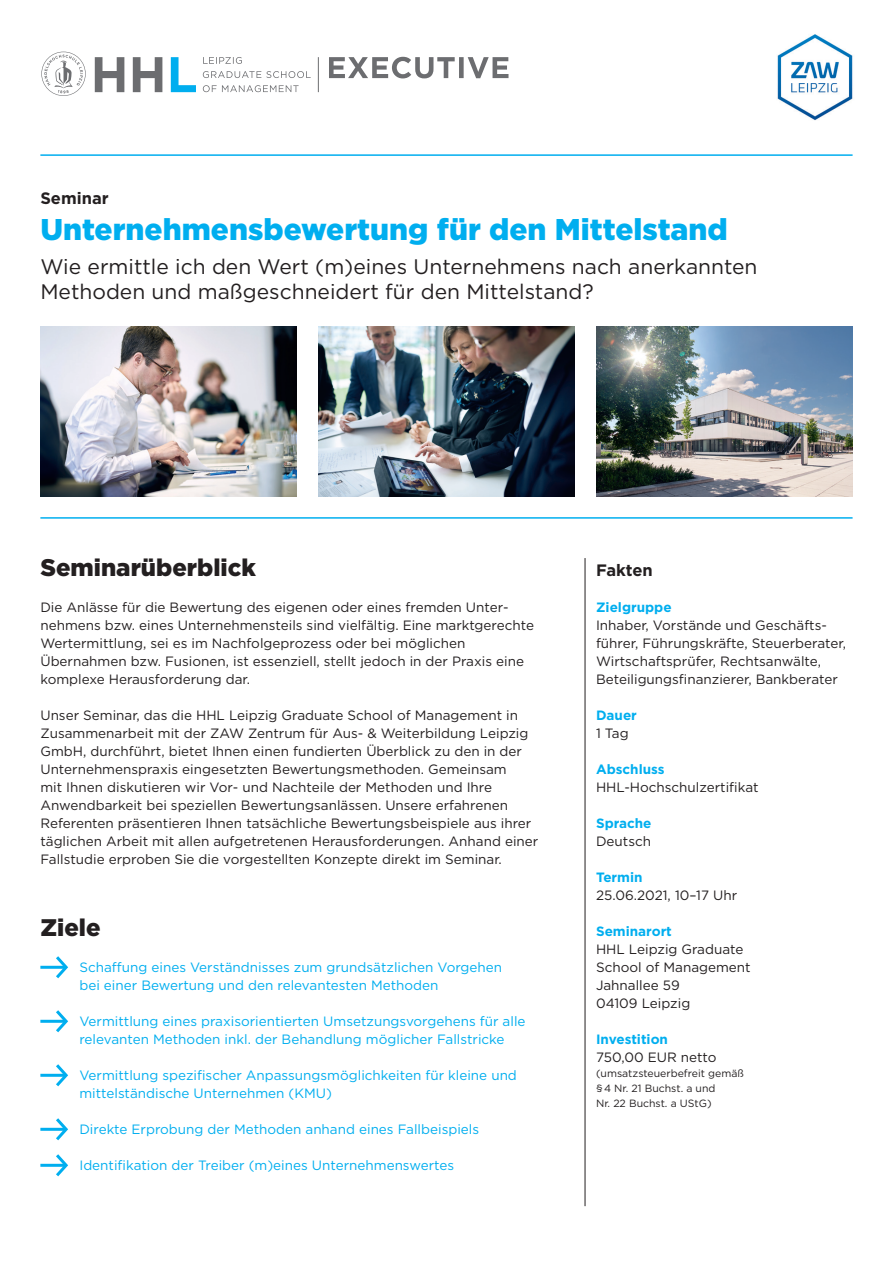
<style>
.page{position:relative;width:893px;height:1263px;background:#fff}
.page>*{position:absolute;margin:0;border:0;box-sizing:border-box;transform-origin:0 0}
.t1{font:900 30px "Gotham";color:#00aeef}
.t2{font:900 24px "Gotham";color:#231f20}
.t3{font:21px/25.2px "Gotham";color:#231f20}
.t4{font:700 16.5px "Gotham";color:#231f20}
.t5{font:13.5px/18px "Gotham";color:#231f20}
.t6{font:13.5px/18px "Gotham";color:#00aeef}
.t7{font:700 13.5px "Gotham";color:#00aeef}
.t8{font:10.5px/15px "Gotham";color:#231f20}
</style>
<div class="page">
<hr style="left:40px;top:154px;width:813px;height:2px;background:#00aeef">
<hr style="left:40px;top:517px;width:813px;height:2px;background:#00aeef">
<hr style="left:318px;top:57px;width:1px;height:35px;background:#6c6d70">
<svg style="left:171px;top:57px;width:25px;height:35px"></svg>
<svg style="left:95px;top:57px;width:67px;height:35px"></svg>
<svg style="left:41px;top:52px;width:45px;height:44px"></svg>
<svg style="left:203px;top:85px;width:96px;height:7px"></svg>
<svg style="left:203px;top:71px;width:108px;height:7px"></svg>
<svg style="left:203px;top:57px;width:39px;height:7px"></svg>
<svg style="left:329px;top:57px;width:179px;height:21px"></svg>
<hr style="left:40px;top:1074px;width:25px;height:3px;background:#00aeef">
<svg style="left:53px;top:1064px;width:15px;height:23px"></svg>
<hr style="left:40px;top:1164px;width:25px;height:3px;background:#00aeef">
<svg style="left:53px;top:1154px;width:15px;height:23px"></svg>
<hr style="left:40px;top:1128px;width:25px;height:3px;background:#00aeef">
<svg style="left:53px;top:1118px;width:15px;height:23px"></svg>
<hr style="left:40px;top:966px;width:25px;height:3px;background:#00aeef">
<svg style="left:53px;top:956px;width:15px;height:23px"></svg>
<hr style="left:40px;top:1020px;width:25px;height:3px;background:#00aeef">
<svg style="left:53px;top:1010px;width:15px;height:23px"></svg>
<img style="left:318px;top:327px;width:257px;height:170px">
<img style="left:40px;top:327px;width:257px;height:170px">
<img style="left:596px;top:327px;width:257px;height:170px">
<hr style="left:585px;top:558px;width:1px;height:648px;background:#231f20">
<img style="left:777px;top:34px;width:76px;height:86px">
<p class="t4" style="left:40px;top:188px;width:70px">Seminar</p>
<h1 class="t1" style="left:40px;top:212px;width:689px">Unternehmensbewertung für den Mittelstand</h1>
<h3 class="t3" style="left:40px;top:254px;width:719px">Wie ermittle ich den Wert (m)eines Unternehmens nach anerkannten<br>Methoden und maßgeschneidert für den Mittelstand?</h3>
<h2 class="t2" style="left:40px;top:554px;width:217px">Seminarüberblick</h2>
<p class="t5" style="left:40px;top:598px;width:495px">Die Anlässe für die Bewertung des eigenen oder eines fremden Unter&shy;nehmens bzw. eines Unternehmensteils sind vielfältig. Eine marktgerechte Wertermittlung, sei es im Nachfolgeprozess oder bei möglichen Übernahmen bzw. Fusionen, ist essenziell, stellt jedoch in der Praxis eine komplexe Herausforderung dar.</p>
<p class="t5" style="left:40px;top:706px;width:499px">Unser Seminar, das die HHL Leipzig Graduate School of Management in Zusammenarbeit mit der ZAW Zentrum für Aus- &amp; Weiterbildung Leipzig GmbH, durchführt, bietet Ihnen einen fundierten Überblick zu den in der Unternehmenspraxis eingesetzten Bewertungsmethoden. Gemeinsam<br>mit Ihnen diskutieren wir Vor- und Nachteile der Methoden und Ihre Anwendbarkeit bei speziellen Bewertungsanlässen. Unsere erfahrenen Referenten präsentieren Ihnen tatsächliche Bewertungsbeispiele aus ihrer täglichen Arbeit mit allen aufgetretenen Herausforderungen. Anhand einer Fallstudie erproben Sie die vorgestellten Konzepte direkt im Seminar.</p>
<h2 class="t2" style="left:40px;top:914px;width:62px">Ziele</h2>
<p class="t6" style="left:79px;top:958px;width:424px">Schaffung eines Verständnisses zum grundsätzlichen Vorgehen bei einer Bewertung und den relevantesten Methoden</p>
<p class="t6" style="left:79px;top:1012px;width:448px">Vermittlung eines praxisorientierten Umsetzungsvorgehens für alle relevanten Methoden inkl. der Behandlung möglicher Fallstricke</p>
<p class="t6" style="left:79px;top:1066px;width:439px">Vermittlung spezifischer Anpassungsmöglichkeiten für kleine und mittelständische Unternehmen (KMU)</p>
<p class="t6" style="left:79px;top:1120px;width:401px">Direkte Erprobung der Methoden anhand eines Fallbeispiels</p>
<p class="t6" style="left:79px;top:1156px;width:376px">Identifikation der Treiber (m)eines Unternehmenswertes</p>
<p class="t4" style="left:596px;top:559px;width:58px">Fakten</p>
<p class="t7" style="left:596px;top:598px;width:77px">Zielgruppe</p>
<p class="t5" style="left:596px;top:616px;width:251px">Inhaber, Vorstände und Geschäfts&shy;führer, Führungskräfte, Steuerberater, Wirtschaftsprüfer, Rechtsanwälte, Beteiligungsfinanzierer, Bankberater</p>
<p class="t7" style="left:596px;top:706px;width:42px">Dauer</p>
<p class="t5" style="left:596px;top:724px;width:34px">1 Tag</p>
<p class="t7" style="left:596px;top:760px;width:70px">Abschluss</p>
<p class="t5" style="left:596px;top:778px;width:164px">HHL-Hochschulzertifikat</p>
<p class="t7" style="left:596px;top:814px;width:57px">Sprache</p>
<p class="t5" style="left:596px;top:832px;width:57px">Deutsch</p>
<p class="t7" style="left:596px;top:868px;width:48px">Termin</p>
<p class="t5" style="left:596px;top:886px;width:143px">25.06.2021, 10–17 Uhr</p>
<p class="t7" style="left:596px;top:922px;width:77px">Seminarort</p>
<p class="t5" style="left:596px;top:940px;width:156px">HHL Leipzig Graduate<br>School of Management<br>Jahnallee 59<br>04109 Leipzig</p>
<p class="t7" style="left:596px;top:1030px;width:74px">Investition</p>
<p class="t5" style="left:596px;top:1048px;width:122px">750,00 EUR netto</p>
<p class="t8" style="left:596px;top:1066px;width:149px">(umsatzsteuerbefreit gemäß § 4 Nr. 21 Buchst. a und<br>Nr. 22 Buchst. a UStG)</p>
</div>
